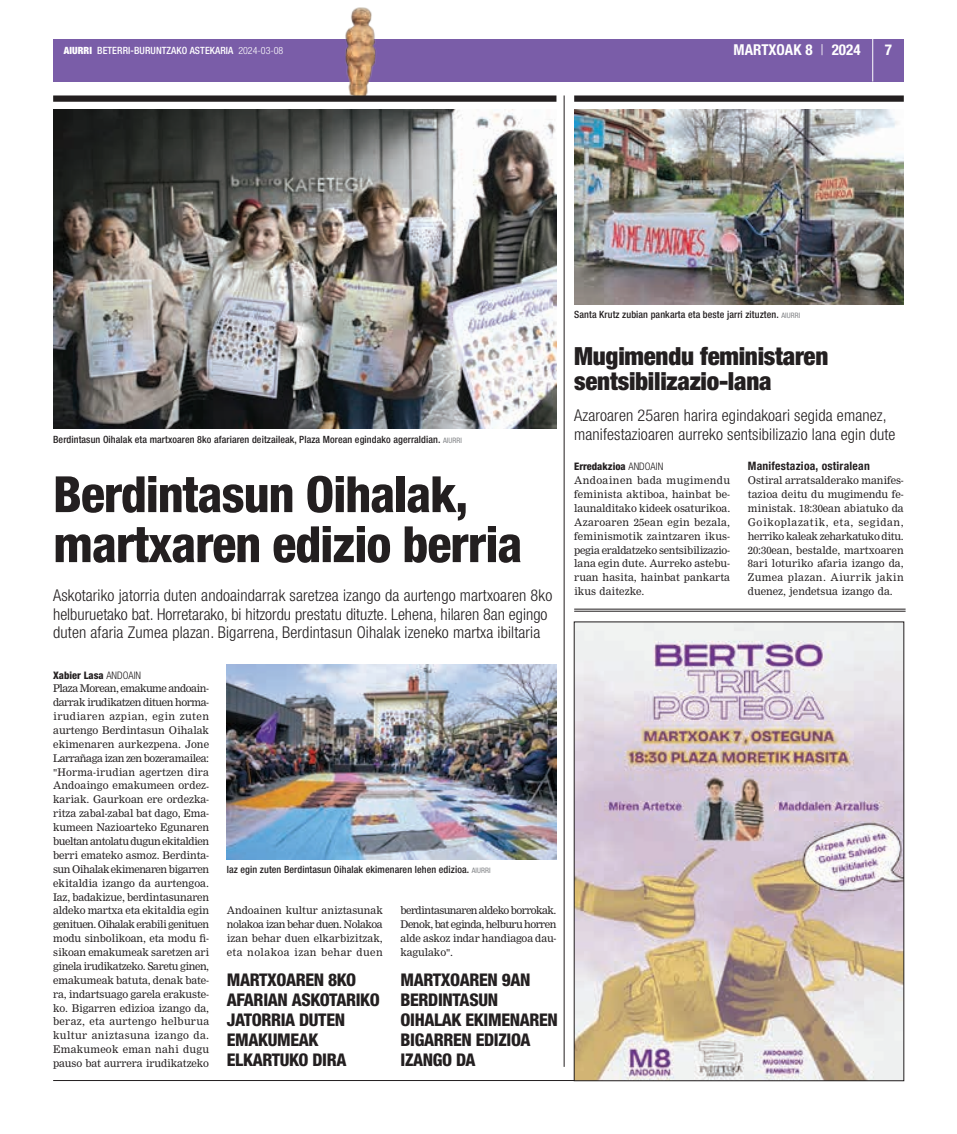
<style>
.page{position:relative;width:957px;height:1134px;background:#fff}
.page>*{position:absolute;margin:0;border:0;box-sizing:border-box;transform-origin:0 0}
.t1{font:800 condensed 50px/50px "Helvetica Neue";letter-spacing:-.02em;color:#231f20}
.t2{font:900 condensed 25px/25px "Helvetica Neue";letter-spacing:-.01em;color:#231f20}
.t3{font:800 condensed 17.5px/20px "Helvetica Neue";letter-spacing:.055em;color:#231f20}
.t4{font:300 condensed 16.25px/18.8px "Helvetica Neue";letter-spacing:.01em;color:#231f20}
.t5{font:700 condensed 15px "Helvetica Neue";letter-spacing:.035em;color:#fff}
.t6{font:700 condensed 11.62px "Helvetica Neue";letter-spacing:.02em;color:#231f20}
.t7{font:10.38px/13.9px "M Nimrod";color:#231f20;text-align:justify}
.t8{font:800 condensed 10.38px "Helvetica Neue";color:#231f20}
.t9{font:500 condensed 10px "Helvetica Neue";letter-spacing:.01em;color:#231f20}
.t10{font:500 condensed 10px "Helvetica Neue";letter-spacing:.01em;color:#fff}
.s1{font-weight:900}
.s2{font-weight:300}
.s3{font-weight:400;font-size:7.5px;color:#808285}
</style>
<div class="page">
<div style="left:53px;top:39px;width:851px;height:42px;background:#7a5da8"></div>
<hr style="left:872px;top:39px;width:1px;height:42px;background:#fff">
<img style="left:344px;top:7px;width:34px;height:88px">
<hr style="left:53px;top:1080px;width:851px;height:1px;background:#231f20">
<hr style="left:564px;top:95px;width:1px;height:972px;background:#231f20">
<img style="left:53px;top:109px;width:503px;height:319px">
<div style="left:53px;top:95px;width:503px;height:7px;background:#231f20"></div>
<div style="left:574px;top:95px;width:330px;height:7px;background:#231f20"></div>
<img style="left:574px;top:109px;width:330px;height:195px">
<img style="left:576px;top:624px;width:326px;height:455px">
<div style="left:574px;top:622px;width:330px;height:459px;border:1px solid #231f20"></div>
<img style="left:227px;top:664px;width:329px;height:195px">
<hr style="left:574px;top:609px;width:331px;height:1px;background:#231f20">
<hr style="left:574px;top:611px;width:331px;height:1px;background:#231f20">
<p class="t10" style="left:64px;top:45px;width:221px"><span class="s1">AIURRI</span> BETERRI-BURUNTZAKO ASTEKARIA <span class="s2">2024-03-08</span></p>
<h3 class="t5" style="left:733px;top:41px;width:128px">martxoak 8 <span class="s2">|</span> 2024</h3>
<h3 class="t5" style="left:885px;top:41px;width:9px">7</h3>
<p class="t9" style="left:53px;top:433px;width:410px">Berdintasun Oihalak eta martxoaren 8ko afariaren deitzaileak, Plaza Morean egindako agerraldian. <span class="s3">AIURRI</span></p>
<h1 class="t1" style="left:53px;top:468px;width:471px">BERDINTASUN OIHALAK,<br>MARTXAREN EDIZIO BERRIA</h1>
<p class="t4" style="left:53px;top:586px;width:500px">Askotariko jatorria duten andoaindarrak saretzea izango da aurtengo martxoaren 8ko helburuetako bat. Horretarako, bi hitzordu prestatu dituzte. Lehena, hilaren 8an egingo duten afaria Zumea plazan. Bigarrena, Berdintasun Oihalak izeneko martxa ibiltaria</p>
<p class="t8" style="left:53px;top:668px;width:90px">XABIER LASA <span class="s2">andoain</span></p>
<p class="t7" style="left:53px;top:682px;width:158px">Plaza Morean, emakume andoain&shy;darrak irudikatzen dituen horma&shy;irudiaren azpian, egin zuten aurtengo Berdintasun Oihalak ekimenaren aurkezpena. Jone Larrañaga izan zen bozeramailea: "Horma-irudian agertzen dira Andoaingo emakumeen ordez&shy;kariak. Gaurkoan ere ordezka&shy;ritza zabal-zabal bat dago, Ema&shy;kumeen Nazioarteko Egunaren bueltan antolatu dugun ekitaldien berri emateko asmoz. Berdinta&shy;sun Oihalak ekimenaren bigarren ekitaldia izango da aurtengoa.<br>Iaz, badakizue, berdintasunaren aldeko martxa eta ekitaldia egin genituen. Oihalak erabili genituen modu sinbolikoan, eta modu fi&shy;sikoan emakumeak saretzen ari ginela irudikatzeko. Saretu ginen, emakumeak batuta, denak bate&shy;ra, indartsuago garela erakuste&shy;ko. Bigarren edizioa izango da, beraz, eta aurtengo helburua kultur aniztasuna izango da.<br>Emakumeok eman nahi dugu pauso bat aurrera irudikatzeko</p>
<p class="t9" style="left:227px;top:863px;width:265px">Iaz egin zuten Berdintasun Oihalak ekimenaren lehen edizioa. <span class="s3">AIURRI</span></p>
<p class="t7" style="left:227px;top:904px;width:157px">Andoainen kultur aniztasunak nolakoa izan behar duen. Nolakoa izan behar duen elkarbizitzak, eta nolakoa izan behar duen</p>
<p class="t7" style="left:400px;top:904px;width:157px">berdintasunaren aldeko borrokak.<br>Denok, bat eginda, helburu horren alde askoz indar handiagoa dau&shy;kagulako".</p>
<h3 class="t3" style="left:227px;top:969px;width:153px">MARTXOAREN 8KO<br>AFARIAN ASKOTARIKO<br>JATORRIA DUTEN<br>EMAKUMEAK<br>ELKARTUKO DIRA</h3>
<h3 class="t3" style="left:400px;top:969px;width:159px">MARTXOAREN 9AN<br>BERDINTASUN<br>OIHALAK EKIMENAREN<br>BIGARREN EDIZIOA<br>IZANGO DA</h3>
<p class="t9" style="left:574px;top:308px;width:228px">Santa Krutz zubian pankarta eta beste jarri zituzten. <span class="s3">AIURRI</span></p>
<h2 class="t2" style="left:574px;top:344px;width:256px">Mugimendu feministaren sentsibilizazio-lana</h2>
<h3 class="t4" style="left:574px;top:406px;width:323px">Azaroaren 25aren harira egindakoari segida emanez, manifestazioaren aurreko sentsibilizazio lana egin dute</h3>
<p class="t8" style="left:574px;top:460px;width:91px">ERREDAKZIOA <span class="s2">andoain</span></p>
<p class="t7" style="left:574px;top:474px;width:158px">Andoainen bada mugimendu feminista aktiboa, hainbat be&shy;launalditako kideek osaturikoa.<br>Azaroaren 25ean egin bezala, feminismotik zaintzaren ikus&shy;pegia eraldatzeko sentsibilizazio&shy;lana egin dute. Aurreko astebu&shy;ruan hasita, hainbat pankarta ikus daitezke.</p>
<p class="t6" style="left:748px;top:459px;width:123px">Manifestazioa, ostiralean</p>
<p class="t7" style="left:748px;top:474px;width:157px">Ostiral arratsalderako manifes&shy;tazioa deitu du mugimendu fe&shy;ministak. 18:30ean abiatuko da Goikoplazatik, eta, segidan, herriko kaleak zeharkatuko ditu.<br>20:30ean, bestalde, martxoaren 8ari loturiko afaria izango da, Zumea plazan. Aiurrik jakin duenez, jendetsua izango da.</p>
</div>
